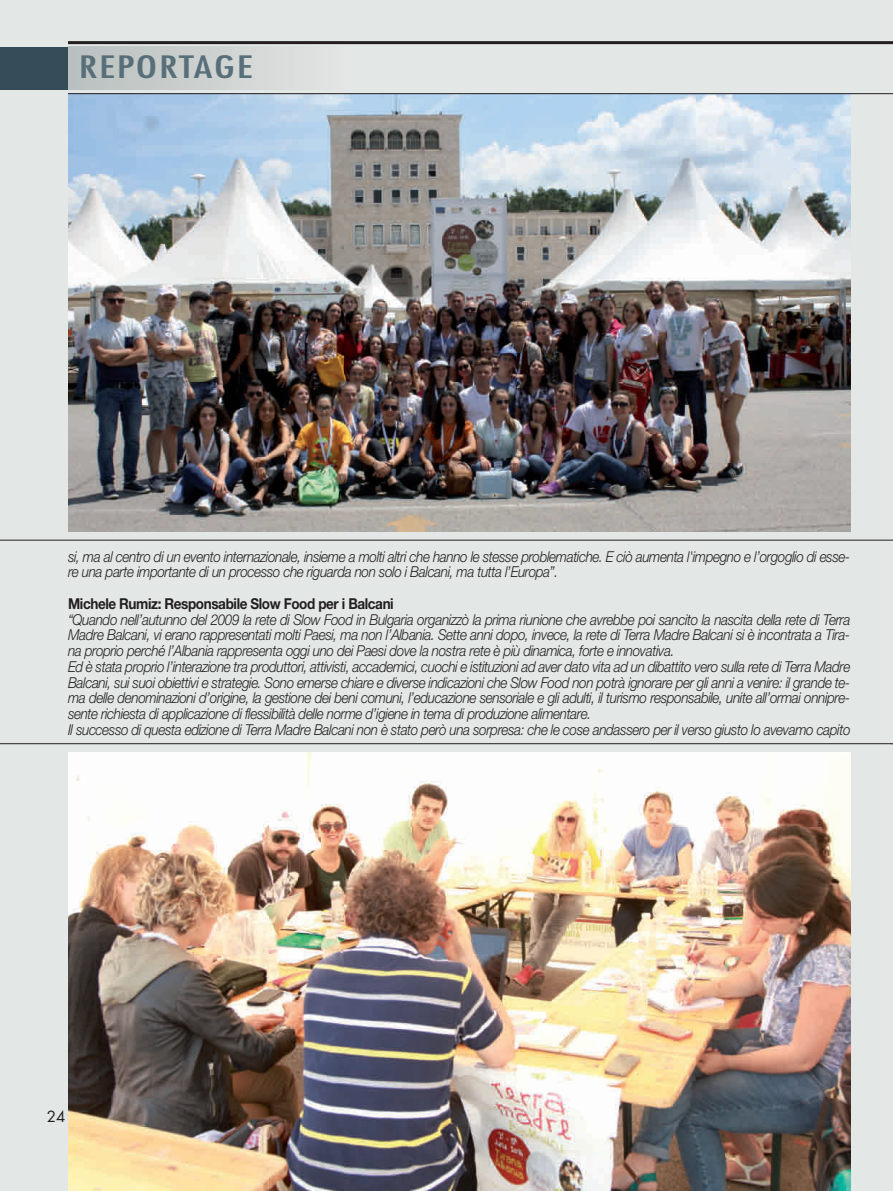
<style>
.page{position:relative;width:893px;height:1191px;background:#e3e7e5}
.page>*{position:absolute;margin:0;border:0;box-sizing:border-box;transform-origin:0 0}
.t1{font:condensed 30px "Futura";letter-spacing:.04em;color:#586f7a;scale:1.5 1}
.t2{font:italic 300 15px/15.8px "Helvetica Neue";letter-spacing:-.03em;color:#231f20;scale:.9 1}
.t3{font:700 15px "Helvetica Neue";letter-spacing:-.03em;color:#231f20;scale:.9 1}
.t4{font:15px "Futura";color:#231f20}
</style>
<div class="page">
<hr style="left:68px;top:41px;width:825px;height:3px;background:#231f20">
<img style="left:68px;top:94px;width:782px;height:438px">
<img style="left:68px;top:752px;width:782px;height:439px">
<hr style="left:0;top:540px;width:893px;height:1px;background:#231f20">
<hr style="left:0;top:743px;width:892px;height:1px;background:#231f20">
<div style="left:68px;top:47px;width:276px;height:42px;background:linear-gradient(to right,#b8bfbe,#e2e4e3)"></div>
<div style="left:0;top:47px;width:68px;height:42px;background:#364d59"></div>
<hr style="left:68px;top:93px;width:825px;height:1px;background:#231f20">
<h1 class="t1" style="left:79px;top:53px;width:117px">REPORTAGE</h1>
<p class="t2" style="left:68px;top:550px;width:870px">si, ma al centro di un evento internazionale, insieme a molti altri che hanno le stesse problematiche. E ciò aumenta l'impegno e l’orgoglio di esse&shy;re una parte importante di un processo che riguarda non solo i Balcani, ma tutta l’Europa”.</p>
<p class="t3" style="left:68px;top:598px;width:363px">Michele Rumiz: Responsabile Slow Food per i Balcani</p>
<p class="t2" style="left:68px;top:613px;width:871px">“Quando nell’autunno del 2009 la rete di Slow Food in Bulgaria organizzò la prima riunione che avrebbe poi sancito la nascita della rete di Terra Madre Balcani, vi erano rappresentati molti Paesi, ma non l’Albania. Sette anni dopo, invece, la rete di Terra Madre Balcani si è incontrata a Tira&shy;na proprio perché l’Albania rappresenta oggi uno dei Paesi dove la nostra rete è più dinamica, forte e innovativa.<br>Ed è stata proprio l’interazione tra produttori, attivisti, accademici, cuochi e istituzioni ad aver dato vita ad un dibattito vero sulla rete di Terra Madre Balcani, sui suoi obiettivi e strategie. Sono emerse chiare e diverse indicazioni che Slow Food non potrà ignorare per gli anni a venire: il grande te&shy;ma delle denominazioni d’origine, la gestione dei beni comuni, l’educazione sensoriale e gli adulti, il turismo responsabile, unite all’ormai onnipre&shy;sente richiesta di applicazione di flessibilità delle norme d’igiene in tema di produzione alimentare.<br>Il successo di questa edizione di Terra Madre Balcani non è stato però una sorpresa: che le cose andassero per il verso giusto lo avevamo capito</p>
<p class="t4" style="left:47px;top:1109px;width:20px">24</p>
</div>
